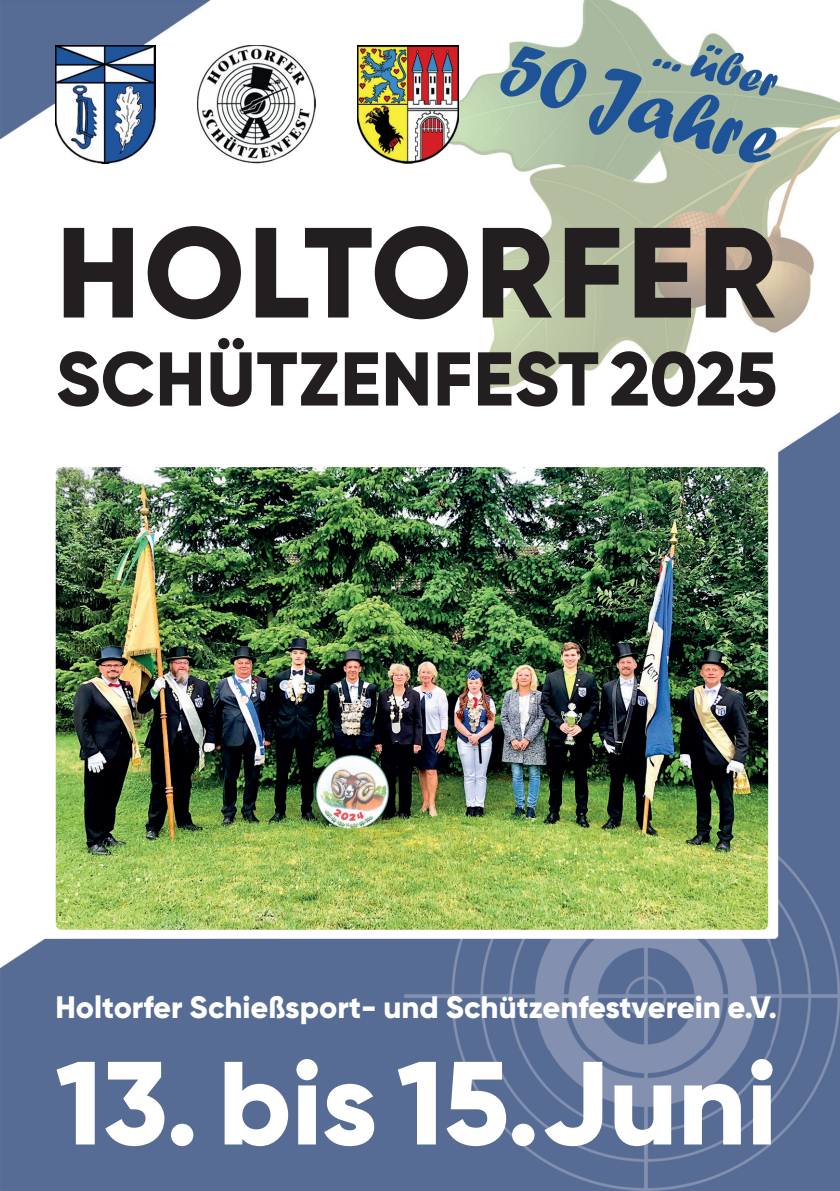
<style>
.page{position:relative;width:840px;height:1191px;background:#fff}
.page>*{position:absolute;margin:0;border:0;box-sizing:border-box;transform-origin:0 0}
.t1{font:800 128px "Gilroy";letter-spacing:.025em;color:#231f20}
.t2{font:800 118px "Gilroy";color:#fff}
.t3{font:82px "Forte";color:#1e5497}
.t4{font:800 76px "Gilroy";letter-spacing:.01em;color:#231f20}
.t5{font:50px "Forte";color:#1e5497}
.t6{font:800 31px "Gilroy";color:#fff}
</style>
<div class="page">
<img style="left:0;top:0;width:745px;height:69px">
<img style="left:0;top:69px;width:69px;height:1122px">
<img style="left:140px;top:69px;width:69px;height:1122px">
<img style="left:280px;top:69px;width:559px;height:1122px">
<img style="left:69px;top:163px;width:71px;height:1028px">
<img style="left:209px;top:163px;width:71px;height:1028px">
<img style="left:56px;top:467px;width:711px;height:462px">
<img style="left:55px;top:45px;width:100px;height:118px">
<img style="left:197px;top:45px;width:118px;height:118px">
<img style="left:357px;top:45px;width:101px;height:118px">
<h3 class="t5" style="left:663px;top:21px;width:128px;rotate:16deg">... über</h3>
<h3 class="t3" style="left:516px;top:19px;width:284px;rotate:16deg">50 Jahre</h3>
<h1 class="t1" style="left:56px;top:192px;width:722px">HOLTORFER</h1>
<h3 class="t4" style="left:56px;top:331px;width:722px">SCHÜTZENFEST 2025</h3>
<p class="t6" style="left:55px;top:988px;width:723px">Holtorfer Schießsport- und Schützenfestverein e.V.</p>
<h2 class="t2" style="left:55px;top:1028px;width:723px">13. bis 15.Juni</h2>
</div>
